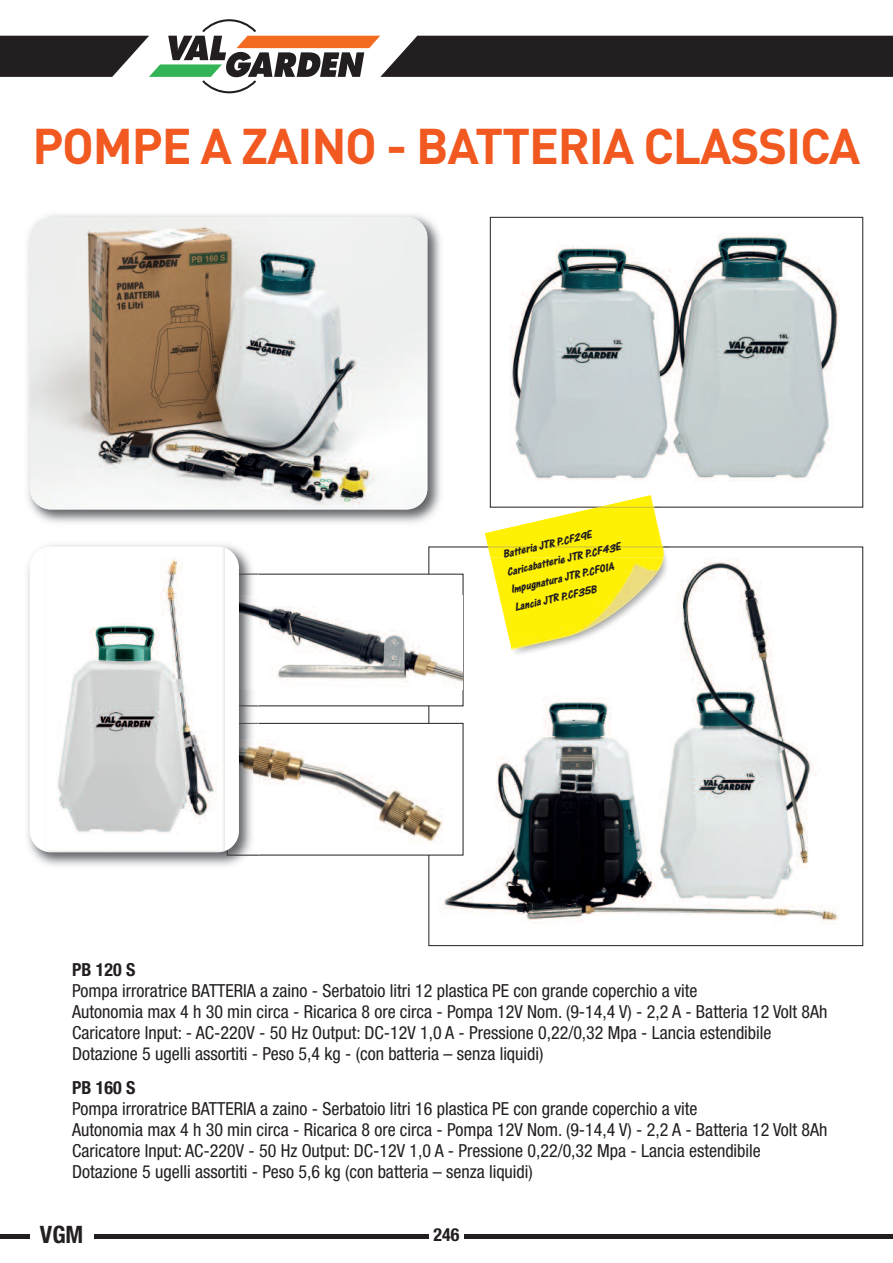
<style>
.page{position:relative;width:893px;height:1263px;background:#fff}
.page>*{position:absolute;margin:0;border:0;box-sizing:border-box;transform-origin:0 0}
.t1{font:700 49.5px "DIN";letter-spacing:-.025em;color:#f15921}
.t2{font:700 condensed 24px "Helvetica Neue";color:#231f20}
.t3{font:condensed 18px/21px "Helvetica Neue";color:#231f20}
.t4{font:700 condensed 18px "Helvetica Neue";color:#231f20}
.t5{font:italic 12px/18px "One Stroke Script Bold Plain";color:#231f20}
</style>
<div class="page">
<hr style="left:0;top:1234px;width:893px;height:4px;background:#231f20">
<svg style="left:0;top:19px;width:893px;height:74px"></svg>
<div style="left:429px;top:1226px;width:34px;height:29px;background:#fff"></div>
<div style="left:30px;top:1226px;width:64px;height:22px;background:#fff"></div>
<div style="left:490px;top:217px;width:373px;height:291px;border:1px solid #231f20"></div>
<img style="left:511px;top:233px;width:328px;height:247px">
<img style="left:439px;top:559px;width:399px;height:365px">
<img style="left:27px;top:214px;width:414px;height:309px">
<img style="left:30px;top:217px;width:397px;height:293px;border-radius:21px">
<div style="left:227px;top:574px;width:236px;height:132px;background:#fff"></div>
<img style="left:258px;top:606px;width:204px;height:77px">
<div style="left:227px;top:723px;width:236px;height:132px;background:#fff"></div>
<div style="left:227px;top:723px;width:236px;height:132px;border:1px solid #231f20"></div>
<img style="left:258px;top:742px;width:185px;height:100px">
<img style="left:27px;top:544px;width:231px;height:322px">
<img style="left:239px;top:574px;width:19px;height:132px">
<img style="left:227px;top:723px;width:31px;height:132px">
<div style="left:30px;top:546px;width:209px;height:306px;background:#fff;border-radius:21px"></div>
<img style="left:44px;top:546px;width:181px;height:306px">
<img style="left:485px;top:508px;width:178px;height:38px">
<img style="left:600px;top:495px;width:60px;height:12px">
<img style="left:598px;top:507px;width:62px;height:1px">
<div style="left:488px;top:547px;width:183px;height:10px;background:#fff103"></div>
<img style="left:488px;top:546px;width:181px;height:2px">
<img style="left:490px;top:557px;width:196px;height:104px">
<h1 class="t1" style="left:32px;top:118px;width:830px">POMPE A ZAINO - BATTERIA CLASSICA</h1>
<p class="t5" style="left:501px;top:547px;width:118px;rotate:-13deg">Batteria JTR P.CF29E<br>Caricabatterie JTR P.CF43E<br>Impugnatura JTR P.CF01A<br>Lancia JTR P.CF35B</p>
<p class="t4" style="left:72px;top:963px;width:65px">PB 120 S</p>
<p class="t3" style="left:72px;top:981px;width:757px">Pompa irroratrice BATTERIA a zaino - Serbatoio litri 12 plastica PE con grande coperchio a vite<br>Autonomia max 4 h 30 min circa - Ricarica 8 ore circa - Pompa 12V Nom. (9-14,4 V) - 2,2 A - Batteria 12 Volt 8Ah Caricatore Input: - AC-220V - 50 Hz Output: DC-12V 1,0 A - Pressione 0,22/0,32 Mpa - Lancia estendibile Dotazione 5 ugelli assortiti - Peso 5,4 kg - (con batteria – senza liquidi)</p>
<p class="t4" style="left:72px;top:1081px;width:65px">PB 160 S</p>
<p class="t3" style="left:72px;top:1100px;width:757px">Pompa irroratrice BATTERIA a zaino - Serbatoio litri 16 plastica PE con grande coperchio a vite<br>Autonomia max 4 h 30 min circa - Ricarica 8 ore circa - Pompa 12V Nom. (9-14,4 V) - 2,2 A - Batteria 12 Volt 8Ah Caricatore Input: AC-220V - 50 Hz Output: DC-12V 1,0 A - Pressione 0,22/0,32 Mpa - Lancia estendibile Dotazione 5 ugelli assortiti - Peso 5,6 kg (con batteria – senza liquidi)</p>
<h2 class="t2" style="left:40px;top:1226px;width:45px">VGM</h2>
<p class="t4" style="left:434px;top:1228px;width:27px">246</p>
</div>
